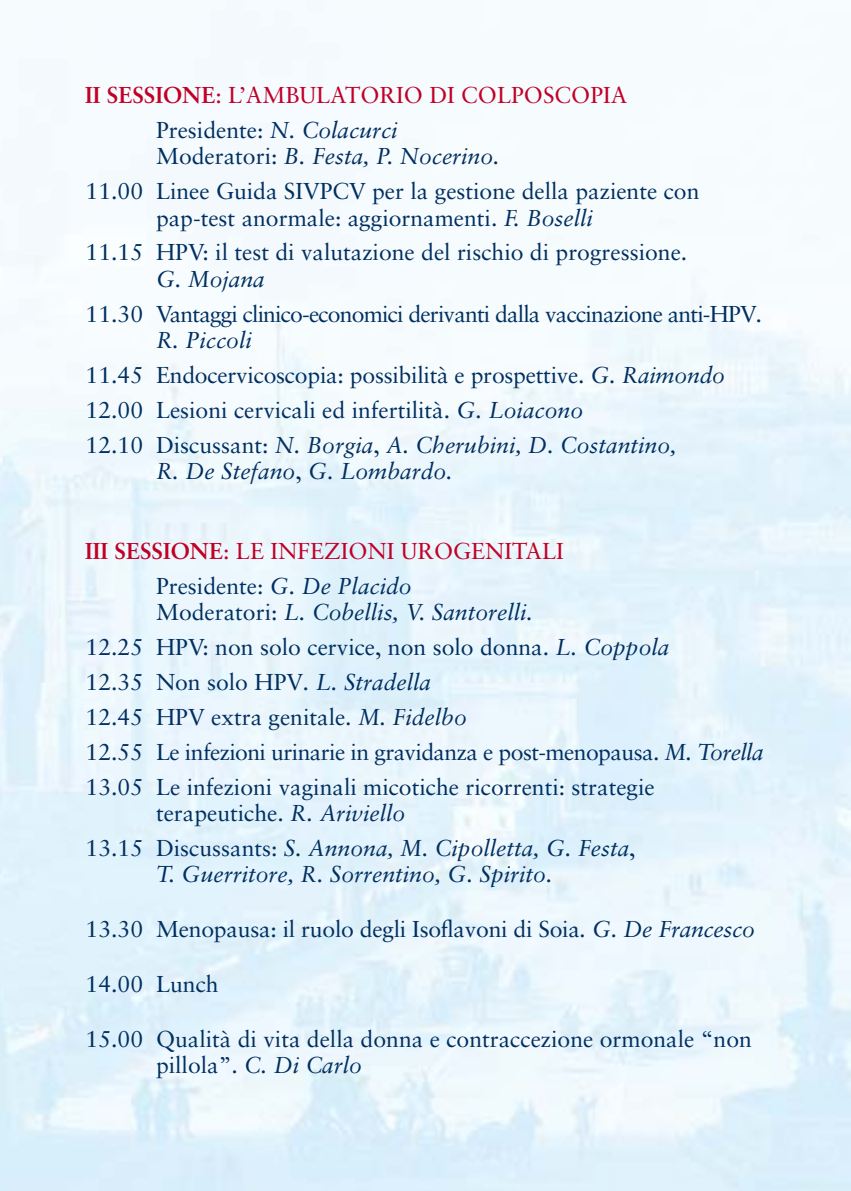
<style>
.page{position:relative;width:851px;height:1191px;background:#fff}
.page>*{position:absolute;margin:0;border:0;box-sizing:border-box;transform-origin:0 0}
.t1{font:23px/35px "Sabon";color:#002f60}
.t2{font:italic 23px/35px "Sabon";color:#002f60}
.t3{font:23px/35px "Sabon";color:#c10026}
.t4{font:23px/35px "Sabon";letter-spacing:-.035em;color:#002f60}
.s1{font-weight:700}
.s2{color:#002f60}
.s3{font-style:italic;color:#002f60}
.s4{font-style:italic}
.s5{font-style:normal}
</style>
<div class="page">
<p class="t3" style="left:156px;top:77px;width:473px;text-indent:-71px"><span class="s1">II SESSIONE</span>: L’AMBULATORIO DI COLPOSCOPIA<br><span class="s2">Presidente:</span> <span class="s3">N. Colacurci</span></p>
<p class="t1" style="left:85px;top:138px;width:615px;text-indent:70px">Moderatori: <span class="s4">B. Festa, P. Nocerino.<br></span>11.00 Linee Guida SIVPCV per la gestione della paziente con</p>
<p class="t1" style="left:85px;top:200px;width:603px;text-indent:70px">pap-test anormale: aggiornamenti. <span class="s4">F. Boselli<br></span>11.15 HPV: il test di valutazione del rischio di progressione.</p>
<p class="t4" style="left:85px;top:261px;width:678px;text-indent:70px"><span class="s4">G. Mojana<br></span>11.30 Vantaggi clinico-economici derivanti dalla vaccinazione anti-HPV<span class="s4">.</span></p>
<p class="t1" style="left:85px;top:322px;width:641px;text-indent:70px"><span class="s4">R. Piccoli<br></span>11.45 Endocervicoscopia: possibilità e prospettive. <span class="s4">G. Raimondo </span>12.00 Lesioni cervicali ed infertilità. <span class="s4">G. Loiacono<br></span>12.10 Discussant: <span class="s4">N. Borgia</span>, <span class="s4">A. Cherubini, D. Costantino,</span></p>
<p class="t2" style="left:156px;top:454px;width:298px">R. De Stefano<span class="s5">,</span> G. Lombardo.</p>
<p class="t3" style="left:156px;top:533px;width:409px;text-indent:-71px"><span class="s1">III SESSIONE</span>: LE INFEZIONI UROGENITALI<br><span class="s2">Presidente:</span> <span class="s3">G. De Placido</span></p>
<p class="t1" style="left:85px;top:594px;width:679px;text-indent:70px">Moderatori: <span class="s4">L. Cobellis, V. Santorelli.<br></span>12.25 HPV: non solo cervice, non solo donna. <span class="s4">L. Coppola<br></span>12.35 Non solo HPV<span class="s4">. L. Stradella<br></span>12.45 HPV extra genitale. <span class="s4">M. Fidelbo<br></span>12.55 Le infezioni urinarie in gravidanza e post-menopausa. <span class="s4">M. Torella </span>13.05 Le infezioni vaginali micotiche ricorrenti: strategie</p>
<p class="t2" style="left:85px;top:795px;width:551px;text-indent:70px"><span class="s5">terapeutiche.</span> R. Ariviello<br><span class="s5">13.15 Discussants:</span> S. Annona, M. Cipolletta, G. Festa<span class="s5">,</span></p>
<p class="t2" style="left:156px;top:857px;width:398px">T. Guerritore, R. Sorrentino, G. Spirito.</p>
<p class="t1" style="left:85px;top:911px;width:671px">13.30 Menopausa: il ruolo degli Isoflavoni di Soia<span class="s4">. G. De Francesco</span></p>
<p class="t1" style="left:85px;top:966px;width:135px">14.00 Lunch</p>
<p class="t1" style="left:156px;top:1025px;width:597px;line-height:26.4px;text-indent:-70px">15.00 Qualità di vita della donna e contraccezione ormonale “non pillola”. <span class="s4">C. Di Carlo</span></p>
</div>
